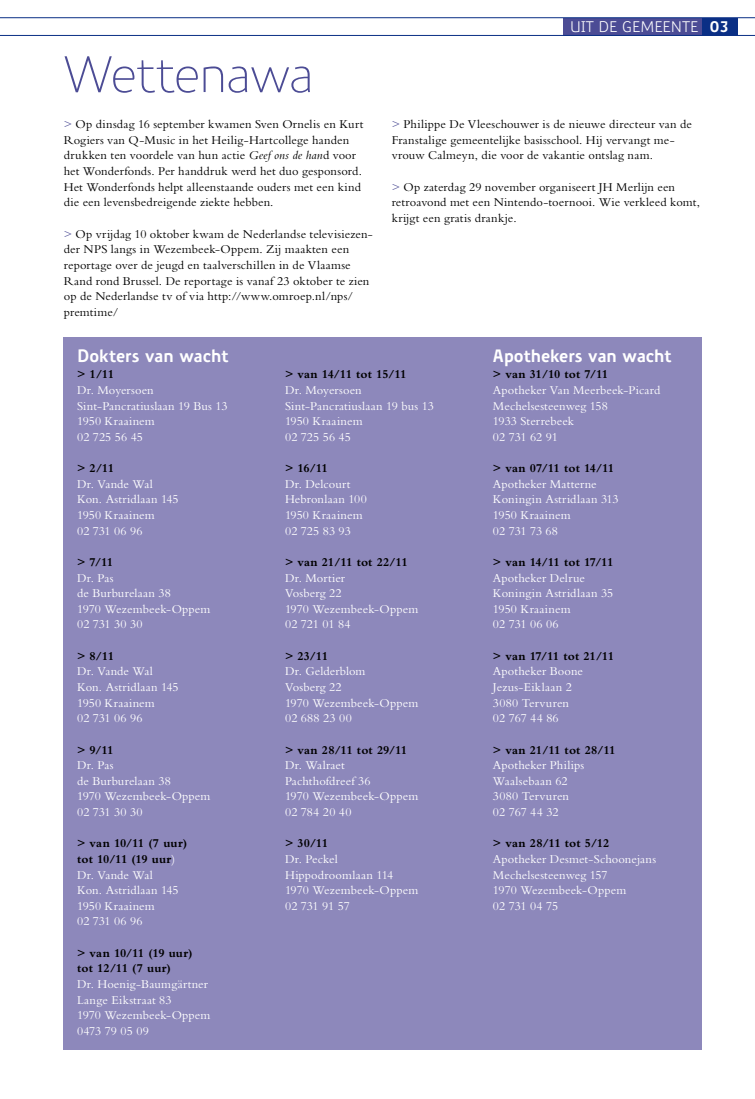
<style>
.page{position:relative;width:755px;height:1099px;background:#fff}
.page>*{position:absolute;margin:0;border:0;box-sizing:border-box;transform-origin:0 0}
.t1{font:300 50px "Precious Sans";color:#4c4c95}
.t2{font:700 17.5px "Precious Sans";letter-spacing:-.005em;color:#fff}
.t3{font:15px "Precious Sans";color:#fff}
.t4{font:700 15px "Precious Sans";color:#fff}
.t5{font:12.5px/15.6px "Bembo Std";letter-spacing:.01em;color:#fff}
.t6{font:12.5px/15.6px "Bembo Std";letter-spacing:.01em;color:#000}
.t7{font:700 12.5px/15.6px "Bembo Std";color:#000}
.s1{color:#4c4c95}
.s2{font-style:italic}
.s3{font-weight:700;color:#000}
</style>
<div class="page">
<div style="left:702px;top:18px;width:35px;height:17px;background:#0a2f85"></div>
<div style="left:563px;top:18px;width:139px;height:17px;background:#4c4c95"></div>
<hr style="left:0;top:18px;width:755px;height:1px;background:#0a2f85">
<hr style="left:0;top:35px;width:755px;height:1px;background:#0a2f85">
<div style="left:64px;top:337px;width:638px;height:712px;background:#8d88bb"></div>
<h1 class="t1" style="left:64px;top:43px;width:252px">Wettenawa</h1>
<p class="t6" style="left:64px;top:116px;width:301px"><span class="s1">&gt;</span> Op dinsdag 16 september kwamen Sven Ornelis en Kurt Rogiers van Q-Music in het Heilig-Hartcollege handen drukken ten voordele van hun actie <span class="s2">Geef ons de han</span>d voor het Wonderfonds. Per handdruk werd het duo gesponsord.<br>Het Wonderfonds helpt alleenstaande ouders met een kind die een levensbedreigende ziekte hebben.</p>
<p class="t6" style="left:64px;top:226px;width:310px"><span class="s1">&gt;</span> Op vrijdag 10 oktober kwam de Nederlandse televisiezen&shy;der NPS langs in Wezembeek-Oppem. Zij maakten een reportage over de jeugd en taalverschillen in de Vlaamse Rand rond Brussel. De reportage is vanaf 23 oktober te zien op de Nederlandse tv of via http://www.omroep.nl/nps/ premtime/</p>
<p class="t3" style="left:570px;top:17px;width:9px">UIT</p>
<p class="t3" style="left:598px;top:17px;width:66px">DE GEMEENTE</p>
<p class="t4" style="left:710px;top:17px;width:21px">03</p>
<p class="t6" style="left:392px;top:116px;width:302px"><span class="s1">&gt;</span> Philippe De Vleeschouwer is de nieuwe directeur van de<br>Franstalige gemeentelijke basisschool. Hij vervangt me&shy;vrouw Calmeyn, die voor de vakantie ontslag nam.</p>
<p class="t6" style="left:392px;top:179px;width:310px"><span class="s1">&gt;</span> Op zaterdag 29 november organiseert JH Merlijn een retroavond met een Nintendo-toernooi. Wie verkleed komt, krijgt een gratis drankje.</p>
<h2 class="t2" style="left:77px;top:344px;width:153px">Dokters van wacht</h2>
<p class="t7" style="left:77px;top:366px;width:39px">&gt; 1/11</p>
<p class="t5" style="left:77px;top:382px;width:152px">Dr. Moyersoen<br>Sint-Pancratiuslaan 19 Bus 13<br>1950 Kraainem<br>02 725 56 45</p>
<p class="t7" style="left:77px;top:460px;width:39px">&gt; 2/11</p>
<p class="t5" style="left:77px;top:476px;width:103px">Dr. Vande Wal<br>Kon. Astridlaan 145<br>1950 Kraainem<br>02 731 06 96</p>
<p class="t7" style="left:77px;top:554px;width:38px">&gt; 7/11</p>
<p class="t5" style="left:77px;top:569px;width:135px">Dr. Pas<br>de Burburelaan 38<br>1970 Wezembeek-Oppem<br>02 731 30 30</p>
<p class="t7" style="left:77px;top:648px;width:38px">&gt; 8/11</p>
<p class="t5" style="left:77px;top:663px;width:103px">Dr. Vande Wal<br>Kon. Astridlaan 145<br>1950 Kraainem<br>02 731 06 96</p>
<p class="t7" style="left:77px;top:741px;width:38px">&gt; 9/11</p>
<p class="t5" style="left:77px;top:757px;width:135px">Dr. Pas<br>de Burburelaan 38<br>1970 Wezembeek-Oppem<br>02 731 30 30</p>
<p class="t5" style="left:77px;top:835px;width:112px"><span class="s3">&gt; van 10/11 (7 uur) tot 10/11 (19 uur</span>)<br>Dr. Vande Wal<br>Kon. Astridlaan 145<br>1950 Kraainem<br>02 731 06 96</p>
<p class="t7" style="left:77px;top:944px;width:117px">&gt; van 10/11 (19 uur) tot 12/11 (7 uur)</p>
<p class="t5" style="left:77px;top:976px;width:135px">Dr. Hoenig-Baumgärtner<br>Lange Eikstraat 83<br>1970 Wezembeek-Oppem<br>0473 79 05 09</p>
<p class="t7" style="left:285px;top:366px;width:123px">&gt; van 14/11 tot 15/11</p>
<p class="t5" style="left:285px;top:382px;width:150px">Dr. Moyersoen<br>Sint-Pancratiuslaan 19 bus 13<br>1950 Kraainem<br>02 725 56 45</p>
<p class="t7" style="left:285px;top:460px;width:44px">&gt; 16/11</p>
<p class="t5" style="left:285px;top:476px;width:83px">Dr. Delcourt<br>Hebronlaan 100<br>1950 Kraainem<br>02 725 83 93</p>
<p class="t7" style="left:285px;top:554px;width:124px">&gt; van 21/11 tot 22/11</p>
<p class="t5" style="left:285px;top:569px;width:135px">Dr. Mortier<br>Vosberg 22<br>1970 Wezembeek-Oppem<br>02 721 01 84</p>
<p class="t7" style="left:285px;top:648px;width:44px">&gt; 23/11</p>
<p class="t5" style="left:285px;top:663px;width:135px">Dr. Gelderblom<br>Vosberg 22<br>1970 Wezembeek-Oppem<br>02 688 23 00</p>
<p class="t7" style="left:285px;top:741px;width:124px">&gt; van 28/11 tot 29/11</p>
<p class="t5" style="left:285px;top:757px;width:135px">Dr. Walraet<br>Pachthofdreef 36<br>1970 Wezembeek-Oppem<br>02 784 20 40</p>
<p class="t7" style="left:285px;top:835px;width:44px">&gt; 30/11</p>
<p class="t5" style="left:285px;top:851px;width:135px">Dr. Peckel<br>Hippodroomlaan 114<br>1970 Wezembeek-Oppem<br>02 731 91 57</p>
<h2 class="t2" style="left:493px;top:344px;width:180px">Apothekers van wacht</h2>
<p class="t7" style="left:493px;top:366px;width:117px">&gt; van 31/10 tot 7/11</p>
<p class="t5" style="left:493px;top:382px;width:169px">Apotheker Van Meerbeek-Picard<br>Mechelsesteenweg 158<br>1933 Sterrebeek<br>02 731 62 91</p>
<p class="t7" style="left:493px;top:460px;width:123px">&gt; van 07/11 tot 14/11</p>
<p class="t5" style="left:493px;top:476px;width:127px">Apotheker Matterne<br>Koningin Astridlaan 313<br>1950 Kraainem<br>02 731 73 68</p>
<p class="t7" style="left:493px;top:554px;width:122px">&gt; van 14/11 tot 17/11</p>
<p class="t5" style="left:493px;top:569px;width:122px">Apotheker Delrue<br>Koningin Astridlaan 35<br>1950 Kraainem<br>02 731 06 06</p>
<p class="t7" style="left:493px;top:648px;width:123px">&gt; van 17/11 tot 21/11</p>
<p class="t5" style="left:493px;top:663px;width:92px">Apotheker Boone<br>Jezus-Eiklaan 2<br>3080 Tervuren<br>02 767 44 86</p>
<p class="t7" style="left:493px;top:741px;width:124px">&gt; van 21/11 tot 28/11</p>
<p class="t5" style="left:493px;top:757px;width:93px">Apotheker Philips<br>Waalsebaan 62<br>3080 Tervuren<br>02 767 44 32</p>
<p class="t7" style="left:493px;top:835px;width:118px">&gt; van 28/11 tot 5/12</p>
<p class="t5" style="left:493px;top:851px;width:165px">Apotheker Desmet-Schoonejans<br>Mechelsesteenweg 157<br>1970 Wezembeek-Oppem<br>02 731 04 75</p>
</div>
